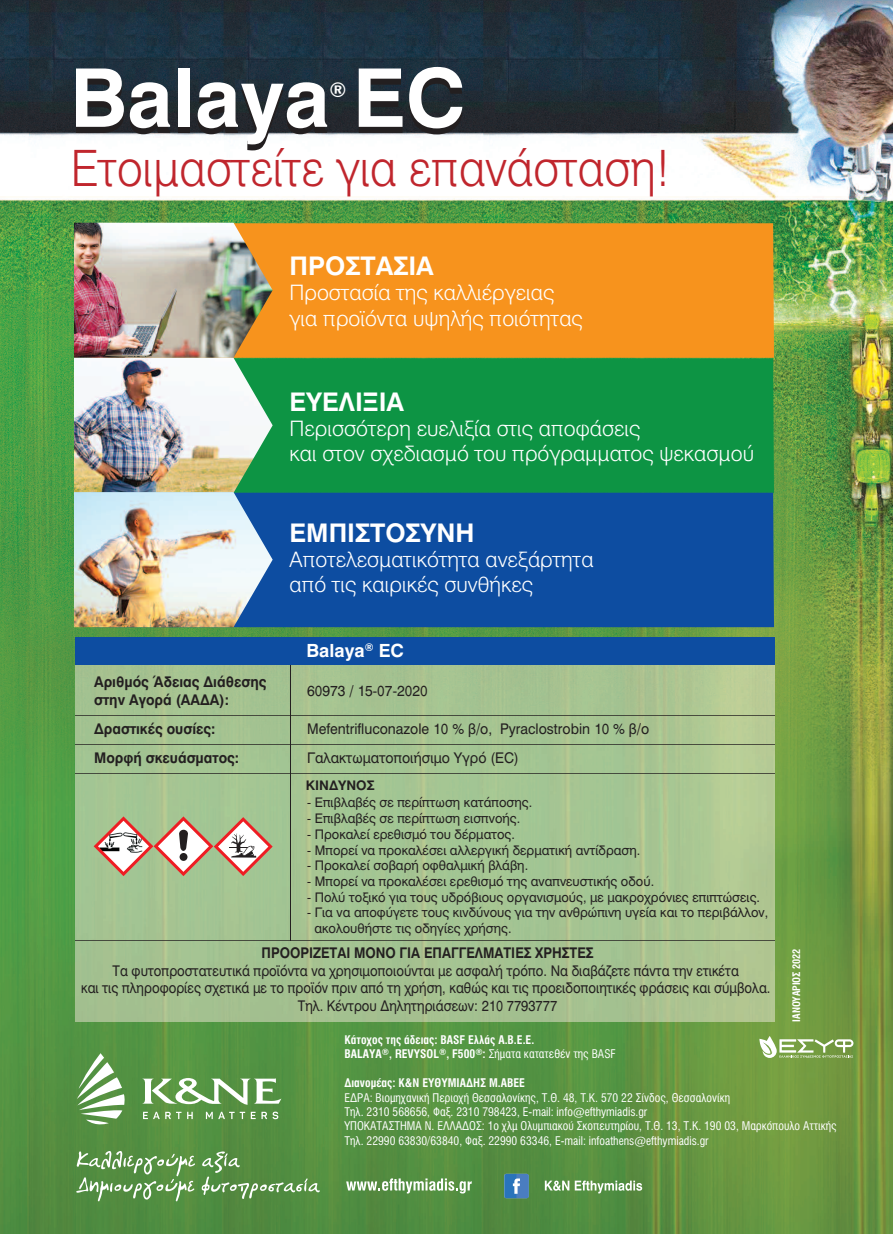
<style>
.page{position:relative;width:893px;height:1234px;background:#fff}
.page>*{position:absolute;margin:0;border:0;box-sizing:border-box;transform-origin:0 0}
.t1{font:79.95px "UB Helvetica Bold";color:#fff}
.t2{font:300 49.5px "UB Helvetica";color:#c0262d;scale:.92 1}
.t3{font:25.35px "UB Helvetica Bold";color:#fff}
.t4{font:300 21px/25.2px "UB Helvetica";color:#fff}
.t5{font:20.1px "UB Helvetica Bold";color:#fff}
.t6{font:17.85px "UB Helvetica Bold";color:#fff}
.t7{font:14.55px/17.4px "UB Helvetica";color:#231f20;text-align:center;scale:.89 1}
.t8{font:14.55px "UB Helvetica";color:#231f20;scale:.95 1}
.t9{font:14.55px/17.4px "UB Helvetica Bold";color:#231f20;scale:.95 1}
.t10{font:14.55px "UB Helvetica Bold";color:#231f20;scale:.89 1}
.t11{font:13.05px/15.8px "UB Helvetica";color:#231f20}
.t12{font:13.05px "UB Helvetica Bold";color:#231f20}
.t13{font:12px/14.4px "UB Helvetica Cond";color:#fff}
.t14{font:12px "UB Helvetica Cond Bold";color:#fff}
.t15{font:10.5px "UB Helvetica Cond Bold";letter-spacing:-.01em;color:#fff}
.s1{font-family:"UB Helvetica Cond Bold"}
</style>
<div class="page">
<img style="left:0;top:0;width:893px;height:1233px">
<img style="left:75px;top:664px;width:699px;height:357px">
<div style="left:273px;top:223px;width:501px;height:135px;background:#f7931d"></div>
<img style="left:74px;top:223px;width:199px;height:404px">
<svg style="left:91px;top:358px;width:683px;height:134px;background:#3a9f61"></svg>
<svg style="left:91px;top:492px;width:683px;height:135px;background:#3d6da9"></svg>
<svg style="left:76px;top:1150px;width:119px;height:50px;background:#73a263"></svg>
<svg style="left:202px;top:1151px;width:118px;height:47px;background:#695"></svg>
<svg style="left:142px;top:1077px;width:139px;height:27px"></svg>
<svg style="left:77px;top:1052px;width:48px;height:75px"></svg>
<svg style="left:143px;top:1111px;width:50px;height:7px"></svg>
<svg style="left:206px;top:1111px;width:39px;height:7px"></svg>
<svg style="left:251px;top:1111px;width:27px;height:7px"></svg>
<svg style="left:759px;top:1035px;width:94px;height:22px"></svg>
<svg style="left:346px;top:1178px;width:126px;height:15px"></svg>
<svg style="left:545px;top:1180px;width:24px;height:10px"></svg>
<svg style="left:575px;top:1180px;width:67px;height:13px"></svg>
<svg style="left:504px;top:1173px;width:25px;height:24px"></svg>
<hr style="left:75px;top:940px;width:700px;height:1px;background:#231f20">
<hr style="left:75px;top:772px;width:700px;height:1px;background:#231f20">
<hr style="left:75px;top:744px;width:700px;height:1px;background:#231f20">
<hr style="left:75px;top:715px;width:700px;height:1px;background:#231f20">
<hr style="left:291px;top:663px;width:1px;height:276px;background:#231f20">
<svg style="left:94px;top:816px;width:179px;height:60px"></svg>
<div style="left:75px;top:636px;width:699px;height:28px;background:#0d4da1"></div>
<h1 class="t1" style="left:70px;top:49px;width:397px">Balaya ΕC</h1>
<h3 class="t5" style="left:330px;top:77px;width:18px">®</h3>
<h2 class="t2" style="left:71px;top:137px;width:653px">Ετοιμαστείτε για επανάσταση!</h2>
<h3 class="t3" style="left:290px;top:250px;width:146px">ΠΡΟΣΤΑΣΙΑ</h3>
<h3 class="t4" style="left:290px;top:280px;width:295px">Προστασία της καλλιέργειας για προϊόντα υψηλής ποιότητας</h3>
<h3 class="t3" style="left:290px;top:385px;width:116px">ΕΥΕΛΙΞΙΑ</h3>
<h3 class="t4" style="left:290px;top:415px;width:466px">Περισσότερη ευελιξία στις αποφάσεις<br>και στον σχεδιασμό του πρόγραμματος ψεκασμού</h3>
<h3 class="t3" style="left:290px;top:517px;width:187px">ΕΜΠΙΣΤΟΣΥΝΗ</h3>
<h3 class="t4" style="left:290px;top:546px;width:305px">Αποτελεσματικότητα ανεξάρτητα από τις καιρικές συνθήκες</h3>
<h3 class="t6" style="left:306px;top:640px;width:99px">Balaya<sup>®</sup> ΕC</h3>
<p class="t9" style="left:94px;top:673px;width:183px">Αριθμός Άδειας Διάθεσης στην Αγορά (ΑΑΔΑ):</p>
<p class="t8" style="left:307px;top:681px;width:129px">60973 / 15-07-2020</p>
<p class="t9" style="left:94px;top:720px;width:129px">Δραστικές ουσίες:</p>
<p class="t8" style="left:307px;top:720px;width:362px">Mefentrifluconazole 10 % β/ο, Pyraclostrobin 10 % β/ο</p>
<p class="t9" style="left:94px;top:749px;width:154px">Μορφή σκευάσματος:</p>
<p class="t8" style="left:307px;top:749px;width:224px">Γαλακτωματοποιήσιμο Yγρό (EC)</p>
<p class="t12" style="left:306px;top:777px;width:70px">ΚΙΝΔΥΝΟΣ</p>
<p class="t11" style="left:307px;top:794px;width:227px">- Επιβλαβές σε περίπτωση κατάποσης.</p>
<p class="t11" style="left:307px;top:810px;width:215px">- Επιβλαβές σε περίπτωση εισπνοής.</p>
<p class="t11" style="left:307px;top:826px;width:209px">- Προκαλεί ερεθισμό του δέρματος.</p>
<p class="t11" style="left:307px;top:841px;width:335px">- Μπορεί να προκαλέσει αλλεργική δερματική αντίδραση.</p>
<p class="t11" style="left:307px;top:857px;width:222px">- Προκαλεί σοβαρή οφθαλμική βλάβη.</p>
<p class="t11" style="left:307px;top:873px;width:348px">- Μπορεί να προκαλέσει ερεθισμό της αναπνευστικής οδού.</p>
<p class="t11" style="left:307px;top:888px;width:454px">- Πολύ τοξικό για τους υδρόβιους οργανισμούς, με μακροχρόνιες επιπτώσεις.</p>
<p class="t11" style="left:314px;top:904px;width:455px;text-indent:-7px">- Για να αποφύγετε τους κινδύνους για την ανθρώπινη υγεία και το περιβάλλον, ακολουθήστε τις οδηγίες χρήσης.</p>
<p class="t10" style="left:262px;top:944px;width:375px">ΠΡΟΟΡΙΖΕΤΑΙ ΜΟΝΟ ΓΙΑ ΕΠΑΓΓΕΛΜΑΤΙΕΣ ΧΡΗΣΤΕΣ</p>
<p class="t7" style="left:81px;top:961px;width:776px">Τα φυτοπροστατευτικά προϊόντα να χρησιμοποιούνται με ασφαλή τρόπο. Να διαβάζετε πάντα την ετικέτα<br>και τις πληροφορίες σχετικά με το προϊόν πριν από τη χρήση, καθώς και τις προειδοποιητικές φράσεις και σύμβολα.<br>Τηλ. Κέντρου Δηλητηριάσεων: 210 7793777</p>
<p class="t15" style="left:790px;top:1021px;width:74px;rotate:-90deg">ΙΑΝΟΥΑΡΙΟΣ 2022</p>
<p class="t14" style="left:344px;top:1032px;width:191px">Κάτοχος της άδειας: BASF Ελλάς Α.Β.Ε.Ε.</p>
<p class="t13" style="left:344px;top:1046px;width:273px"><span class="s1">BALAYA</span><sup>®</sup><span class="s1">, REVYSOL</span><sup>®</sup><span class="s1">, F500</span><sup>®</sup><span class="s1">:</span> Σήματα κατατεθέν της BASF</p>
<p class="t14" style="left:344px;top:1075px;width:182px">Διανομέας: Κ&amp;Ν ΕΥΘΥΜΙΑΔΗΣ Μ.ΑΒΕΕ</p>
<p class="t13" style="left:344px;top:1089px;width:494px">ΕΔΡΑ: Βιομηχανική Περιοχή Θεσσαλονίκης, Τ.Θ. 48, Τ.Κ. 570 22 Σίνδος, Θεσσαλονίκη<br>Τηλ. 2310 568656, Φαξ. 2310 798423, E-mail: info@efthymiadis.gr<br>ΥΠΟΚΑΤΑΣΤΗΜΑ Ν. ΕΛΛΑΔΟΣ: 1ο χλμ Ολυμπιακού Σκοπευτηρίου, Τ.Θ. 13, Τ.Κ. 190 03, Μαρκόπουλο Αττικής Τηλ. 22990 63830/63840, Φαξ. 22990 63346, E-mail: infoathens@efthymiadis.gr</p>
</div>
